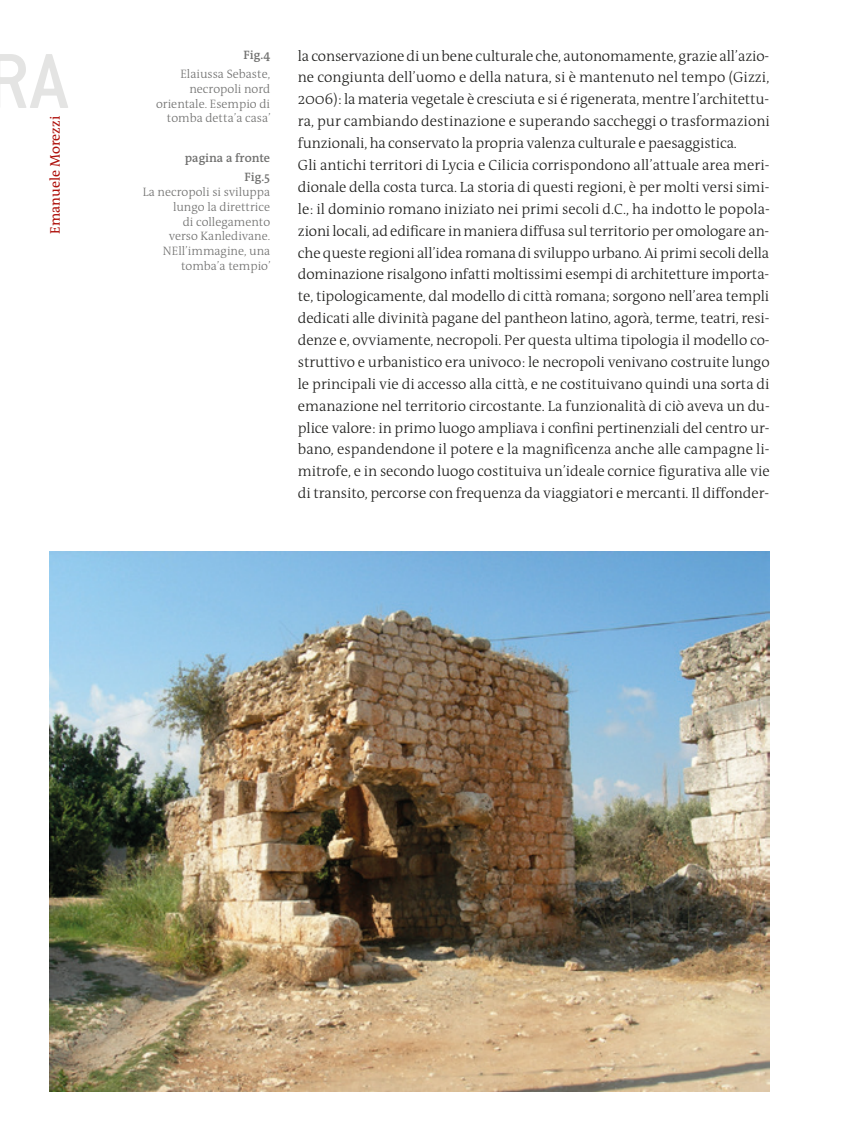
<style>
.page{position:relative;width:844px;height:1141px;background:#fff}
.page>*{position:absolute;margin:0;border:0;box-sizing:border-box;transform-origin:0 0}
.t1{font:500 85.58px "Conduit ITC";color:#e4e4e3}
.t2{font:300 14.88px/21.9px "The Antiqua B3";letter-spacing:-.005em;color:#1d1d1b}
.t3{font:14px "The Antiqua B5";color:#ae0f0a}
.t4{font:300 12.25px/14.7px "The Antiqua B3";color:#70706f;text-align:right}
.t5{font:600 12.25px/19.6px "The Antiqua B6";color:#70706f;text-align:right}
</style>
<div class="page">
<img style="left:50px;top:552px;width:719px;height:539px">
<h1 class="t1" style="left:-14px;top:33px;width:84px">RA</h1>
<p class="t3" style="left:48px;top:234px;width:119px;rotate:-90deg">Emanuele Morezzi</p>
<p class="t5" style="left:243px;top:45px;width:28px">Fig.4</p>
<p class="t4" style="left:156px;top:67px;width:116px">Elaiussa Sebaste, necropoli nord orientale. Esempio di tomba detta’a casa’</p>
<p class="t5" style="left:185px;top:148px;width:87px">pagina a fronte<br>Fig.5</p>
<p class="t4" style="left:143px;top:185px;width:129px">La necropoli si sviluppa lungo la direttrice<br>di collegamento<br>verso Kanledivane.<br>NEll’immagine, una tomba’a tempio’</p>
<p class="t2" style="left:298px;top:45px;width:473px">la conservazione di un bene culturale che, autonomamente, grazie all’azio&shy;ne congiunta dell’uomo e della natura, si è mantenuto nel tempo (Gizzi, 2006): la materia vegetale è cresciuta e si é rigenerata, mentre l’architettu&shy;ra, pur cambiando destinazione e superando saccheggi o trasformazioni funzionali, ha conservato la propria valenza culturale e paesaggistica.<br>Gli antichi territori di Lycia e Cilicia corrispondono all’attuale area meri&shy;dionale della costa turca. La storia di questi regioni, è per molti versi simi&shy;le: il dominio romano iniziato nei primi secoli d.C., ha indotto le popola&shy;zioni locali, ad edificare in maniera diffusa sul territorio per omologare an&shy;che queste regioni all’idea romana di sviluppo urbano. Ai primi secoli della dominazione risalgono infatti moltissimi esempi di architetture importa&shy;te, tipologicamente, dal modello di città romana; sorgono nell’area templi dedicati alle divinità pagane del pantheon latino, agorà, terme, teatri, resi&shy;denze e, ovviamente, necropoli. Per questa ultima tipologia il modello co&shy;struttivo e urbanistico era univoco: le necropoli venivano costruite lungo le principali vie di accesso alla città, e ne costituivano quindi una sorta di emanazione nel territorio circostante. La funzionalità di ciò aveva un du&shy;plice valore: in primo luogo ampliava i confini pertinenziali del centro ur&shy;bano, espandendone il potere e la magnificenza anche alle campagne li&shy;mitrofe, e in secondo luogo costituiva un’ideale cornice figurativa alle vie di transito, percorse con frequenza da viaggiatori e mercanti. Il diffonder-</p>
</div>
